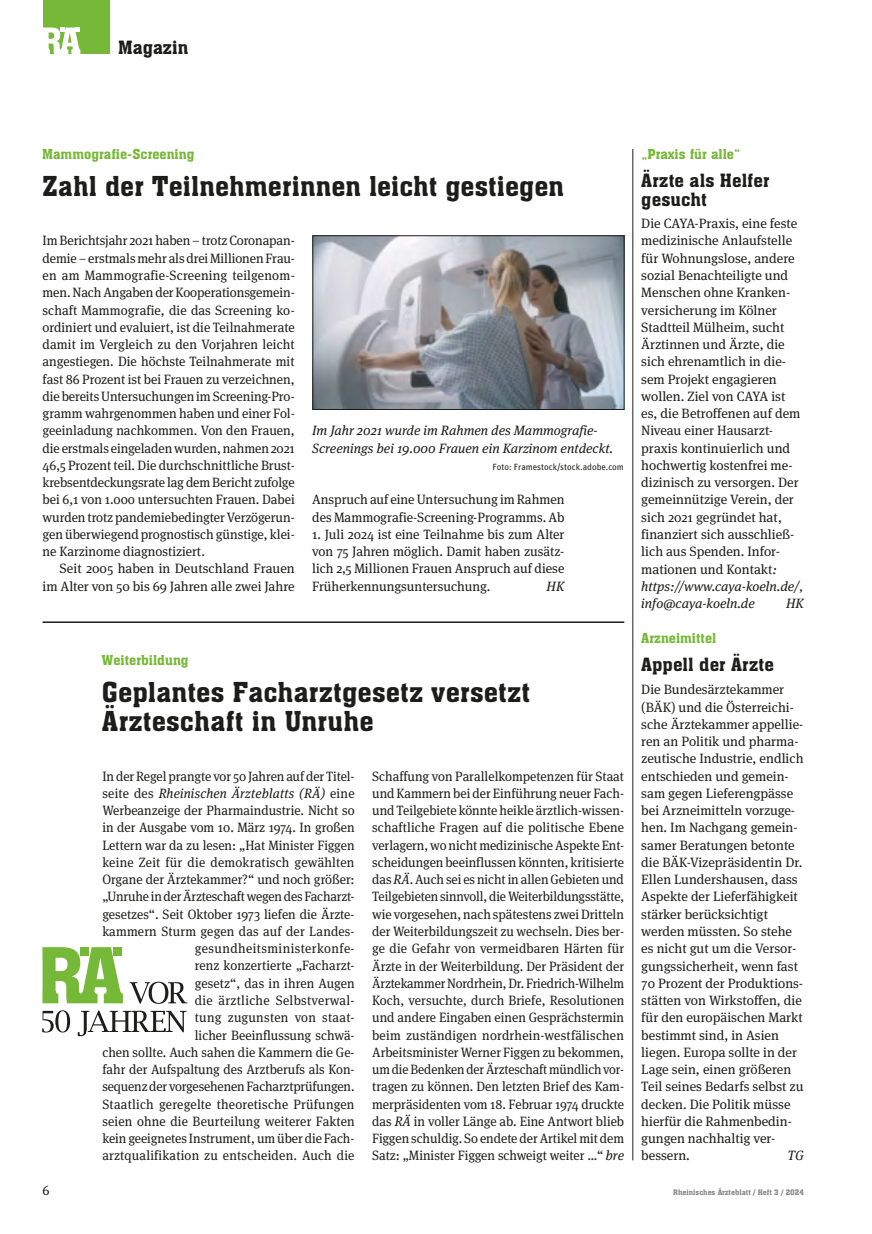
<style>
.page{position:relative;width:872px;height:1234px;background:#fff}
.page>*{position:absolute;margin:0;border:0;box-sizing:border-box;transform-origin:0 0}
.t1{font:27px/28.5px "Aachen BT";letter-spacing:.005em;color:#1d1d1b}
.t2{font:18px/19.5px "Aachen BT";letter-spacing:.005em;color:#1d1d1b}
.t3{font:13.5px/17.2px "Meta Serif Pro";color:#1d1d1b}
.t4{font:13.5px/17.2px "Meta Serif Pro";color:#1d1d1b;text-align:right;scale:.96 1}
.t5{font:italic 13.5px/17.2px "Meta Serif Pro";color:#1d1d1b}
.t6{font:13.5px "Aachen BT";color:#76b837}
.t7{font:9px "Unit Pro";color:#1d1d1b}
.t8{font:7.5px "Aachen BT";color:#878787}
.s1{font-style:italic}
</style>
<div class="page">
<div style="left:43px;top:0;width:66px;height:54px;background:#76b837"></div>
<svg style="left:43px;top:28px;width:37px;height:26px"></svg>
<hr style="left:632px;top:149px;width:1px;height:1011px;background:#1d1d1b">
<svg style="left:42px;top:947px;width:81px;height:56px"></svg>
<div style="left:80px;top:946px;width:9px;height:9px;background:#76b837"></div>
<div style="left:113px;top:946px;width:9px;height:9px;background:#76b837"></div>
<svg style="left:130px;top:981px;width:57px;height:22px"></svg>
<svg style="left:42px;top:1010px;width:28px;height:22px"></svg>
<svg style="left:78px;top:1010px;width:108px;height:25px"></svg>
<hr style="left:43px;top:621px;width:581px;height:1px;background:#1d1d1b">
<img style="left:315px;top:237px;width:307px;height:170px">
<div style="left:313px;top:235px;width:311px;height:174px;border:1px solid #1d1d1b"></div>
<h2 class="t2" style="left:118px;top:37px;width:72px">Magazin</h2>
<p class="t6" style="left:42px;top:145px;width:154px">Mammografie-Screening</p>
<h1 class="t1" style="left:42px;top:171px;width:523px">Zahl der Teilnehmerinnen leicht gestiegen</h1>
<p class="t3" style="left:43px;top:231px;width:254px;text-align:justify">Im Berichtsjahr 2021 haben – trotz Coronapan&shy;demie – erstmals mehr als drei Millionen Frau&shy;en am Mammografie-Screening teilgenom&shy;men. Nach Angaben der Kooperationsgemein&shy;schaft Mammografie, die das Screening ko&shy;ordiniert und evaluiert, ist die Teilnahmerate damit im Vergleich zu den Vorjahren leicht angestiegen. Die höchste Teilnahmerate mit fast 86 Prozent ist bei Frauen zu verzeichnen, die bereits Untersuchungen im Screening-Pro&shy;gramm wahrgenommen haben und einer Fol&shy;geeinladung nachkommen. Von den Frauen, die erstmals eingeladen wurden, nahmen 2021<br>46,5 Prozent teil. Die durchschnittliche Brust&shy;krebsentdeckungsrate lag dem Bericht zufolge bei 6,1 von 1.000 untersuchten Frauen. Dabei wurden trotz pandemiebedingter Verzögerun&shy;gen überwiegend prognostisch günstige, klei&shy;ne Karzinome diagnostiziert.</p>
<p class="t3" style="left:43px;top:559px;width:254px;text-align:right">Seit 2005 haben in Deutschland Frauen im Alter von 50 bis 69 Jahren alle zwei Jahre</p>
<p class="t5" style="left:312px;top:421px;width:302px">Im Jahr 2021 wurde im Rahmen des Mammografie-<br>Screenings bei 19.000 Frauen ein Karzinom entdeckt.</p>
<p class="t7" style="left:492px;top:460px;width:133px">Foto: Framestock/stock.adobe.com</p>
<p class="t3" style="left:312px;top:490px;width:254px">Anspruch auf eine Untersuchung im Rahmen des Mammografie-Screening-Programms. Ab</p>
<p class="t3" style="left:312px;top:525px;width:254px;text-align:justify">1. Juli 2024 ist eine Teilnahme bis zum Alter von 75 Jahren möglich. Damit haben zusätz&shy;lich 2,5 Millionen Frauen Anspruch auf diese Früherkennungsuntersuchung.</p>
<p class="t5" style="left:546px;top:576px;width:19px">HK</p>
<p class="t6" style="left:102px;top:651px;width:88px">Weiterbildung</p>
<h1 class="t1" style="left:102px;top:677px;width:430px">Geplantes Facharztgesetz versetzt<br>Ärzteschaft in Unruhe</h1>
<p class="t4" style="left:102px;top:766px;width:264px">In der Regel prangte vor 50 Jahren auf der Titel&shy;seite des <span class="s1">Rheinischen Ärzteblatts (RÄ)</span> eine Werbeanzeige der Pharmaindustrie. Nicht so in der Ausgabe vom 10. März 1974. In großen Lettern war da zu lesen: „Hat Minister Figgen keine Zeit für die demokratisch gewählten Organe der Ärztekammer?“ und noch größer: „Unruhe in der Ärzteschaft wegen des Facharzt&shy;gesetzes“. Seit Oktober 1973 liefen die Ärzte&shy;kammern Sturm gegen das auf der Landes&shy;gesundheitsministerkonfe-<br>renz konzertierte „Facharzt-<br>gesetz“, das in ihren Augen<br>die ärztliche Selbstverwal-<br>tung zugunsten von staat-<br>licher Beeinflussung schwä-<br>chen sollte. Auch sahen die Kammern die Ge&shy;fahr der Aufspaltung des Arztberufs als Kon&shy;sequenz der vorgesehenen Facharztprüfungen.<br>Staatlich geregelte theoretische Prüfungen seien ohne die Beurteilung weiterer Fakten kein geeignetes Instrument, um über die Fach&shy;arztqualifikation zu entscheiden. Auch die</p>
<p class="t4" style="left:372px;top:766px;width:264px;text-align:justify">Schaffung von Parallelkompetenzen für Staat und Kammern bei der Einführung neuer Fach&shy;und Teilgebiete könnte heikle ärztlich-wissen&shy;schaftliche Fragen auf die politische Ebene verlagern, wo nicht medizinische Aspekte Ent&shy;scheidungen beeinflussen könnten, kritisierte das <span class="s1">RÄ</span>. Auch sei es nicht in allen Gebieten und Teilgebieten sinnvoll, die Weiterbildungsstätte, wie vorgesehen, nach spätestens zwei Dritteln der Weiterbildungszeit zu wechseln. Dies ber&shy;ge die Gefahr von vermeidbaren Härten für Ärzte in der Weiterbildung. Der Präsident der Ärztekammer Nordrhein, Dr. Friedrich-Wilhelm Koch, versuchte, durch Briefe, Resolutionen und andere Eingaben einen Gesprächstermin beim zuständigen nordrhein-westfälischen Arbeitsminister Werner Figgen zu bekommen, um die Bedenken der Ärzteschaft mündlich vor&shy;tragen zu können. Den letzten Brief des Kam&shy;merpräsidenten vom 18. Februar 1974 druckte das <span class="s1">RÄ</span> in voller Länge ab. Eine Antwort blieb Figgen schuldig. So endete der Artikel mit dem Satz: „Minister Figgen schweigt weiter …“ <span class="s1">bre</span></p>
<p class="t6" style="left:641px;top:145px;width:100px">„Praxis für alle“</p>
<h2 class="t2" style="left:641px;top:170px;width:130px">Ärzte als Helfer gesucht</h2>
<p class="t3" style="left:641px;top:214px;width:163px">Die CAYA-Praxis, eine feste medizinische Anlaufstelle für Wohnungslose, andere sozial Benachteiligte und<br>Menschen ohne Kranken&shy;versicherung im Kölner<br>Stadtteil Mülheim, sucht<br>Ärztinnen und Ärzte, die sich ehrenamtlich in die&shy;sem Projekt engagieren wollen. Ziel von CAYA ist es, die Betroffenen auf dem<br>Niveau einer Hausarzt&shy;praxis kontinuierlich und hochwertig kostenfrei me&shy;dizinisch zu versorgen. Der gemeinnützige Verein, der sich 2021 gegründet hat, finanziert sich ausschließ&shy;lich aus Spenden. Infor&shy;mationen und Kontakt<span class="s1">: https://www.caya-koeln.de/, info@caya-koeln.de</span></p>
<p class="t5" style="left:786px;top:594px;width:19px">HK</p>
<p class="t6" style="left:641px;top:629px;width:77px">Arzneimittel</p>
<h2 class="t2" style="left:641px;top:653px;width:134px">Appell der Ärzte</h2>
<p class="t3" style="left:641px;top:680px;width:164px">Die Bundesärztekammer (BÄK) und die Österreichi&shy;sche Ärztekammer appellie&shy;ren an Politik und pharma&shy;zeutische Industrie, endlich entschieden und gemein&shy;sam gegen Lieferengpässe bei Arzneimitteln vorzuge&shy;hen. Im Nachgang gemein&shy;samer Beratungen betonte die BÄK-Vizepräsidentin Dr.<br>Ellen Lundershausen, dass<br>Aspekte der Lieferfähigkeit stärker berücksichtigt werden müssten. So stehe es nicht gut um die Versor&shy;gungssicherheit, wenn fast<br>70 Prozent der Produktions&shy;stätten von Wirkstoffen, die für den europäischen Markt bestimmt sind, in Asien liegen. Europa sollte in der<br>Lage sein, einen größeren<br>Teil seines Bedarfs selbst zu decken. Die Politik müsse hierfür die Rahmenbedin&shy;gungen nachhaltig ver&shy;bessern.</p>
<p class="t5" style="left:787px;top:1146px;width:18px">TG</p>
<p class="t3" style="left:43px;top:1180px;width:9px">6</p>
<p class="t8" style="left:673px;top:1187px;width:132px">Rheinisches Ärzteblatt / Heft 3 / 2024</p>
</div>
